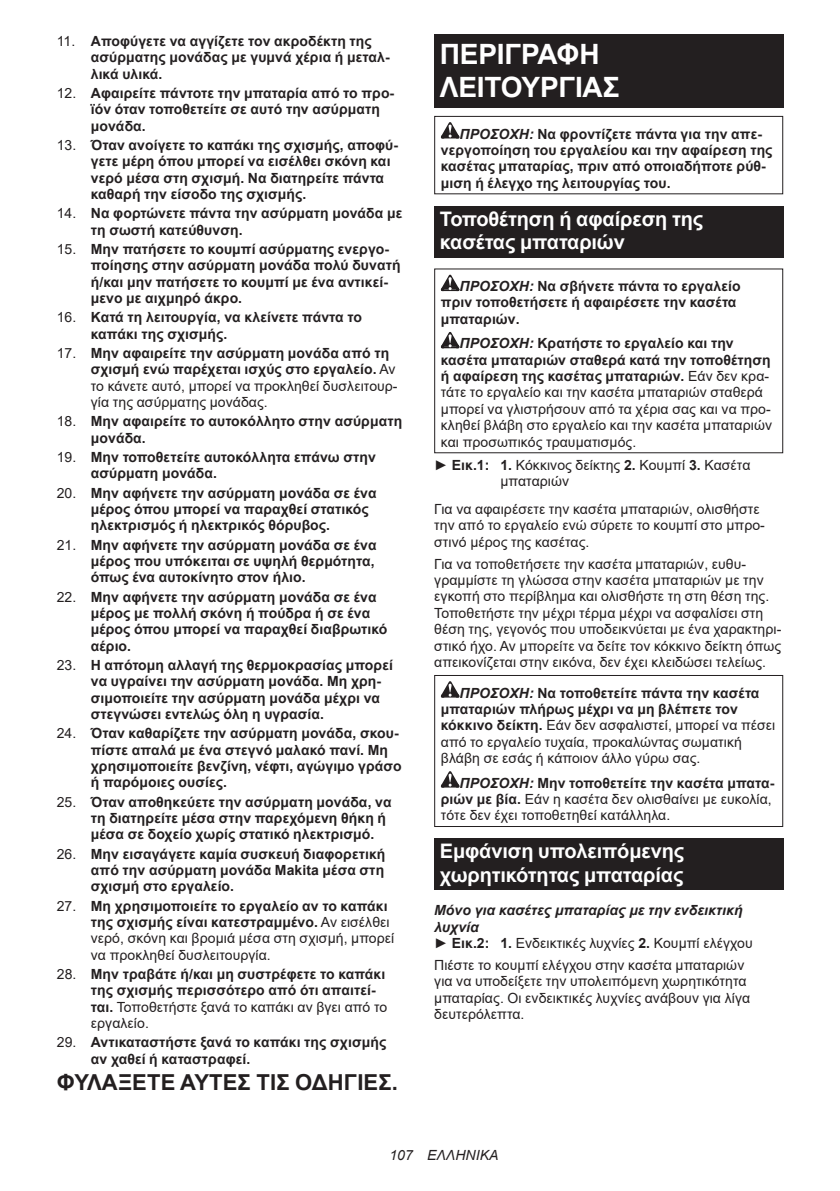
<style>
.page{position:relative;width:840px;height:1191px;background:#fff}
.page>*{position:absolute;margin:0;border:0;box-sizing:border-box;transform-origin:0 0}
.t1{font:700 28px/32.8px "Arial";letter-spacing:-.01em;color:#fff}
.t2{font:700 22px "Arial";letter-spacing:.005em;color:#231f20}
.t3{font:700 20px/23.4px "Arial";letter-spacing:-.01em;color:#fff}
.t4{font:700 14px/16.4px "Arial";letter-spacing:.005em;color:#231f20}
.t5{font:14px/16.4px "Arial";letter-spacing:.005em;color:#231f20}
.t6{font:italic 700 14px/16.4px "Arial";letter-spacing:.005em;color:#231f20}
.t7{font:italic 14px "Arial";letter-spacing:.005em;color:#231f20}
.s1{font-weight:400}
.s2{font-weight:700}
.s3{font-style:italic}
.s4{font-weight:700;font-style:italic}
.s5{font-weight:400;font-style:normal}
.s6{font-style:normal}
</style>
<div class="page">
<div style="left:434px;top:34px;width:348px;height:74px;background:#231f20"></div>
<svg style="left:440px;top:122px;width:19px;height:16px"></svg>
<div style="left:434px;top:116px;width:348px;height:78px;border:1px solid #231f20"></div>
<div style="left:434px;top:206px;width:348px;height:51px;background:#231f20"></div>
<svg style="left:440px;top:275px;width:19px;height:16px"></svg>
<svg style="left:440px;top:332px;width:19px;height:16px"></svg>
<svg style="left:440px;top:681px;width:19px;height:16px"></svg>
<svg style="left:440px;top:771px;width:19px;height:16px"></svg>
<div style="left:434px;top:675px;width:348px;height:152px;border:1px solid #231f20"></div>
<div style="left:434px;top:838px;width:348px;height:52px;background:#231f20"></div>
<p class="t4" style="left:91px;top:33px;width:300px;text-indent:-34px"><span class="s1">11.</span> Αποφύγετε να αγγίζετε τον ακροδέκτη της ασύρματης μονάδας με γυμνά χέρια ή μεταλ&shy;λικά υλικά.</p>
<p class="t4" style="left:91px;top:85px;width:305px;text-indent:-34px"><span class="s1">12.</span> Αφαιρείτε πάντοτε την μπαταρία από το προ&shy;ϊόν όταν τοποθετείτε σε αυτό την ασύρματη μονάδα.</p>
<p class="t4" style="left:91px;top:137px;width:309px;text-indent:-34px"><span class="s1">13.</span> Όταν ανοίγετε το καπάκι της σχισμής, αποφύ&shy;γετε μέρη όπου μπορεί να εισέλθει σκόνη και νερό μέσα στη σχισμή. Να διατηρείτε πάντα καθαρή την είσοδο της σχισμής.</p>
<p class="t4" style="left:91px;top:205px;width:313px;text-indent:-34px"><span class="s1">14.</span> Να φορτώνετε πάντα την ασύρματη μονάδα με τη σωστή κατεύθυνση.</p>
<p class="t4" style="left:91px;top:241px;width:311px;text-indent:-34px"><span class="s1">15.</span> Μην πατήσετε το κουμπί ασύρματης ενεργο&shy;ποίησης στην ασύρματη μονάδα πολύ δυνατή ή/και μην πατήσετε το κουμπί με ένα αντικεί&shy;μενο με αιχμηρό άκρο.</p>
<p class="t4" style="left:91px;top:309px;width:272px;text-indent:-34px"><span class="s1">16.</span> Κατά τη λειτουργία, να κλείνετε πάντα το καπάκι της σχισμής.</p>
<p class="t5" style="left:91px;top:345px;width:308px;text-indent:-34px">17. <span class="s2">Μην αφαιρείτε την ασύρματη μονάδα από τη σχισμή ενώ παρέχεται ισχύς στο εργαλείο.</span> Αν το κάνετε αυτό, μπορεί να προκληθεί δυσλειτουρ&shy;γία της ασύρματης μονάδας.</p>
<p class="t4" style="left:91px;top:413px;width:313px;text-indent:-34px"><span class="s1">18.</span> Μην αφαιρείτε το αυτοκόλλητο στην ασύρματη μονάδα.</p>
<p class="t4" style="left:91px;top:449px;width:286px;text-indent:-34px"><span class="s1">19.</span> Μην τοποθετείτε αυτοκόλλητα επάνω στην ασύρματη μονάδα.</p>
<p class="t4" style="left:91px;top:484px;width:287px;text-indent:-34px"><span class="s1">20.</span> Μην αφήνετε την ασύρματη μονάδα σε ένα μέρος όπου μπορεί να παραχθεί στατικός ηλεκτρισμός ή ηλεκτρικός θόρυβος.</p>
<p class="t4" style="left:91px;top:536px;width:287px;text-indent:-34px"><span class="s1">21.</span> Μην αφήνετε την ασύρματη μονάδα σε ένα μέρος που υπόκειται σε υψηλή θερμότητα, όπως ένα αυτοκίνητο στον ήλιο.</p>
<p class="t4" style="left:91px;top:588px;width:298px;text-indent:-34px"><span class="s1">22.</span> Μην αφήνετε την ασύρματη μονάδα σε ένα μέρος με πολλή σκόνη ή πούδρα ή σε ένα μέρος όπου μπορεί να παραχθεί διαβρωτικό αέριο.</p>
<p class="t4" style="left:91px;top:657px;width:303px;text-indent:-34px"><span class="s1">23.</span> Η απότομη αλλαγή της θερμοκρασίας μπορεί να υγραίνει την ασύρματη μονάδα. Μη χρη&shy;σιμοποιείτε την ασύρματη μονάδα μέχρι να στεγνώσει εντελώς όλη η υγρασία.</p>
<p class="t4" style="left:91px;top:725px;width:312px;text-indent:-34px"><span class="s1">24.</span> Όταν καθαρίζετε την ασύρματη μονάδα, σκου&shy;πίστε απαλά με ένα στεγνό μαλακό πανί. Μη χρησιμοποιείτε βενζίνη, νέφτι, αγώγιμο γράσο ή παρόμοιες ουσίες.</p>
<p class="t4" style="left:91px;top:793px;width:302px;text-indent:-34px"><span class="s1">25.</span> Όταν αποθηκεύετε την ασύρματη μονάδα, να τη διατηρείτε μέσα στην παρεχόμενη θήκη ή μέσα σε δοχείο χωρίς στατικό ηλεκτρισμό.</p>
<p class="t4" style="left:91px;top:845px;width:296px;text-align:justify;text-indent:-34px"><span class="s1">26.</span> Μην εισαγάγετε καμία συσκευή διαφορετική από την ασύρματη μονάδα Makita μέσα στη σχισμή στο εργαλείο.</p>
<p class="t5" style="left:91px;top:897px;width:305px;text-indent:-34px">27. <span class="s2">Μη χρησιμοποιείτε το εργαλείο αν το καπάκι της σχισμής είναι κατεστραμμένο.</span> Αν εισέλθει νερό, σκόνη και βρομιά μέσα στη σχισμή, μπορεί να προκληθεί δυσλειτουργία.</p>
<p class="t4" style="left:91px;top:966px;width:298px;text-indent:-34px"><span class="s1">28.</span> Μην τραβάτε ή/και μη συστρέφετε το καπάκι της σχισμής περισσότερο από ότι απαιτεί&shy;ται. <span class="s1">Τοποθετήστε ξανά το καπάκι αν βγει από το εργαλείο.</span></p>
<p class="t4" style="left:91px;top:1034px;width:297px;text-indent:-34px"><span class="s1">29.</span> Αντικαταστήστε ξανά το καπάκι της σχισμής αν χαθεί ή καταστραφεί.</p>
<h2 class="t2" style="left:57px;top:1066px;width:342px">ΦΥΛΑΞΕΤΕ ΑΥΤΕΣ ΤΙΣ ΟΔΗΓΙΕΣ.</h2>
<h1 class="t1" style="left:439px;top:38px;width:181px">ΠΕΡΙΓΡΑΦΗ<br>ΛΕΙΤΟΥΡΓΙΑΣ</h1>
<p class="t4" style="left:440px;top:125px;width:333px;text-indent:19px"><span class="s3">ΠΡΟΣΟΧΗ:</span> Να φροντίζετε πάντα για την απε&shy;νεργοποίηση του εργαλείου και την αφαίρεση της κασέτας μπαταρίας, πριν από οποιαδήποτε ρύθ&shy;μιση ή έλεγχο της λειτουργίας του.</p>
<h3 class="t3" style="left:439px;top:207px;width:265px">Τοποθέτηση ή αφαίρεση της κασέτας μπαταριών</h3>
<p class="t4" style="left:440px;top:278px;width:301px;text-indent:19px"><span class="s3">ΠΡΟΣΟΧΗ:</span> Να σβήνετε πάντα το εργαλείο πριν τοποθετήσετε ή αφαιρέσετε την κασέτα μπαταριών.</p>
<p class="t5" style="left:440px;top:335px;width:332px;text-indent:19px"><span class="s4">ΠΡΟΣΟΧΗ:</span> <span class="s2">Κρατήστε το εργαλείο και την κασέτα μπαταριών σταθερά κατά την τοποθέτηση ή αφαίρεση της κασέτας μπαταριών.</span> Εάν δεν κρα&shy;τάτε το εργαλείο και την κασέτα μπαταριών σταθερά μπορεί να γλιστρήσουν από τα χέρια σας και να προ&shy;κληθεί βλάβη στο εργαλείο και την κασέτα μπαταριών και προσωπικός τραυματισμός.</p>
<p class="t5" style="left:500px;top:456px;width:251px;text-indent:-66px">► <span class="s2">Εικ.1: 1.</span> Κόκκινος δείκτης <span class="s2">2.</span> Κουμπί <span class="s2">3.</span> Κασέτα μπαταριών</p>
<p class="t5" style="left:434px;top:500px;width:332px">Για να αφαιρέσετε την κασέτα μπαταριών, ολισθήστε την από το εργαλείο ενώ σύρετε το κουμπί στο μπρο&shy;στινό μέρος της κασέτας.</p>
<p class="t5" style="left:434px;top:555px;width:348px">Για να τοποθετήσετε την κασέτα μπαταριών, ευθυ&shy;γραμμίστε τη γλώσσα στην κασέτα μπαταριών με την εγκοπή στο περίβλημα και ολισθήστε τη στη θέση της.<br>Τοποθετήστε την μέχρι τέρμα μέχρι να ασφαλίσει στη θέση της, γεγονός που υποδεικνύεται με ένα χαρακτηρι&shy;στικό ήχο. Αν μπορείτε να δείτε τον κόκκινο δείκτη όπως απεικονίζεται στην εικόνα, δεν έχει κλειδώσει τελείως.</p>
<p class="t5" style="left:440px;top:684px;width:336px;text-indent:19px"><span class="s4">ΠΡΟΣΟΧΗ:</span> <span class="s2">Να τοποθετείτε πάντα την κασέτα μπαταριών πλήρως μέχρι να μη βλέπετε τον κόκκινο δείκτη.</span> Εάν δεν ασφαλιστεί, μπορεί να πέσει από το εργαλείο τυχαία, προκαλώντας σωματική βλάβη σε εσάς ή κάποιον άλλο γύρω σας.</p>
<p class="t5" style="left:440px;top:774px;width:335px;text-indent:19px"><span class="s4">ΠΡΟΣΟΧΗ:</span> <span class="s2">Μην τοποθετείτε την κασέτα μπατα&shy;ριών με βία.</span> Εάν η κασέτα δεν ολισθαίνει με ευκολία, τότε δεν έχει τοποθετηθεί κατάλληλα.</p>
<h3 class="t3" style="left:439px;top:840px;width:246px">Εμφάνιση υπολειπόμενης χωρητικότητας μπαταρίας</h3>
<p class="t6" style="left:434px;top:902px;width:320px">Μόνο για κασέτες μπαταρίας με την ενδεικτική λυχνία<br><span class="s5">►</span> <span class="s6">Εικ.2: 1.</span> <span class="s5">Ενδεικτικές λυχνίες</span> <span class="s6">2.</span> <span class="s5">Κουμπί ελέγχου</span></p>
<p class="t5" style="left:434px;top:956px;width:317px">Πιέστε το κουμπί ελέγχου στην κασέτα μπαταριών για να υποδείξετε την υπολειπόμενη χωρητικότητα μπαταρίας. Οι ενδεικτικές λυχνίες ανάβουν για λίγα δευτερόλεπτα.</p>
<p class="t7" style="left:389px;top:1146px;width:111px">107 ΕΛΛΗΝΙΚΑ</p>
</div>
